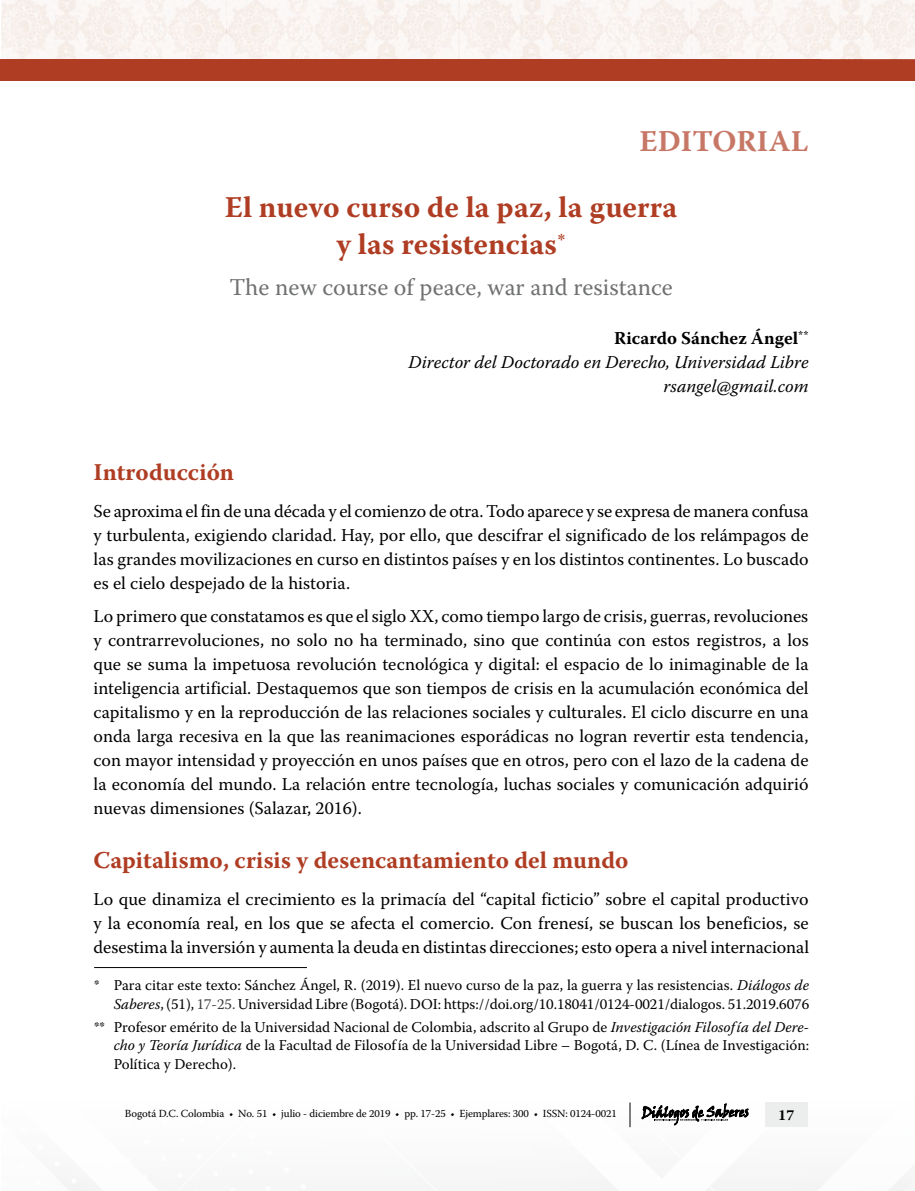
<style>
.page{position:relative;width:915px;height:1191px;background:#fff}
.page>*{position:absolute;margin:0;border:0;box-sizing:border-box;transform-origin:0 0}
.t1{font:700 30px/36px "Warnock Pro";letter-spacing:.005em;color:#af3d23;text-align:center}
.t2{font:700 30px "Warnock Pro";letter-spacing:.005em;color:#c77765}
.t3{font:700 24px "Warnock Pro";color:#af3d23}
.t4{font:24px "Warnock Pro";color:#707172}
.t5{font:18px/24px "Warnock Pro";color:#000;text-align:justify}
.t6{font:italic 18px/24px "Warnock Pro";color:#000;text-align:right}
.t7{font:15px/18.8px "Warnock Pro";color:#000;text-align:right}
.t8{font:700 15px "Warnock Pro";color:#000}
.t9{font:10.8px "Warnock Pro";letter-spacing:-.01em;color:#000}
.s1{font-weight:700;font-style:normal}
.s2{font-style:italic}
.s3{color:#3e3e3e}
</style>
<div class="page">
<div style="left:2px;top:60px;width:912px;height:21px;background:#af3d23"></div>
<div style="left:764px;top:1102px;width:43px;height:24px;background:#eceded"></div>
<svg style="left:641px;top:1103px;width:108px;height:23px"></svg>
<svg style="left:629px;top:1102px;width:1px;height:25px"></svg>
<div style="left:2px;top:0;width:912px;height:60px;background:#f9f2ef"></div>
<div style="left:0;top:60px;width:821px;height:21px;background:#af3d23"></div>
<hr style="left:94px;top:967px;width:213px;height:1px;background:#000">
<h1 class="t2" style="left:639px;top:123px;width:171px">EDITORIAL</h1>
<h1 class="t1" style="left:225px;top:189px;width:453px">El nuevo curso de la paz, la guerra y las resistencias∗</h1>
<h2 class="t4" style="left:229px;top:272px;width:444px">The new course of peace, war and resistance</h2>
<p class="t6" style="left:408px;top:326px;width:401px"><span class="s1">Ricardo Sánchez Ángel</span><sup>**<br></sup>Director del Doctorado en Derecho, Universidad Libre rsangel@gmail.com</p>
<h2 class="t3" style="left:94px;top:458px;width:142px">Introducción</h2>
<p class="t5" style="left:94px;top:499px;width:716px">Se aproxima el fin de una década y el comienzo de otra. Todo aparece y se expresa de manera confusa y turbulenta, exigiendo claridad. Hay, por ello, que descifrar el significado de los relámpagos de las grandes movilizaciones en curso en distintos países y en los distintos continentes. Lo buscado es el cielo despejado de la historia.</p>
<p class="t5" style="left:94px;top:603px;width:716px">Lo primero que constatamos es que el siglo XX, como tiempo largo de crisis, guerras, revoluciones y contrarrevoluciones, no solo no ha terminado, sino que continúa con estos registros, a los que se suma la impetuosa revolución tecnológica y digital: el espacio de lo inimaginable de la inteligencia artificial. Destaquemos que son tiempos de crisis en la acumulación económica del capitalismo y en la reproducción de las relaciones sociales y culturales. El ciclo discurre en una onda larga recesiva en la que las reanimaciones esporádicas no logran revertir esta tendencia, con mayor intensidad y proyección en unos países que en otros, pero con el lazo de la cadena de la economía del mundo. La relación entre tecnología, luchas sociales y comunicación adquirió nuevas dimensiones (Salazar, 2016).</p>
<h2 class="t3" style="left:94px;top:845px;width:536px">Capitalismo, crisis y desencantamiento del mundo</h2>
<p class="t5" style="left:94px;top:886px;width:716px">Lo que dinamiza el crecimiento es la primacía del “capital ficticio” sobre el capital productivo y la economía real, en los que se afecta el comercio. Con frenesí, se buscan los beneficios, se desestima la inversión y aumenta la deuda en distintas direcciones; esto opera a nivel internacional</p>
<p class="t7" style="left:94px;top:975px;width:716px">* Para citar este texto: Sánchez Ángel, R. (2019). El nuevo curso de la paz, la guerra y las resistencias. <span class="s2">Diálogos de<br>Saberes</span>, (51), <span class="s3">17-25.</span> Universidad Libre (Bogotá). DOI: https://doi.org/10.18041/0124-0021/dialogos. 51.2019.6076</p>
<p class="t7" style="left:114px;top:1017px;width:696px;text-align:justify;text-indent:-19px">** Profesor emérito de la Universidad Nacional de Colombia, adscrito al Grupo de <span class="s2">Investigación Filosofía del Dere&shy;cho y Teoría Jurídica</span> de la Facultad de Filosofía de la Universidad Libre – Bogotá, D. C. (Línea de Investigación:<br>Política y Derecho).</p>
<p class="t9" style="left:125px;top:1107px;width:493px">Bogotá D.C. Colombia • No. 51 • julio - diciembre de 2019 • pp. 17-25 • Ejemplares: 300 • ISSN: 0124-0021</p>
<p class="t8" style="left:778px;top:1106px;width:18px">17</p>
</div>
